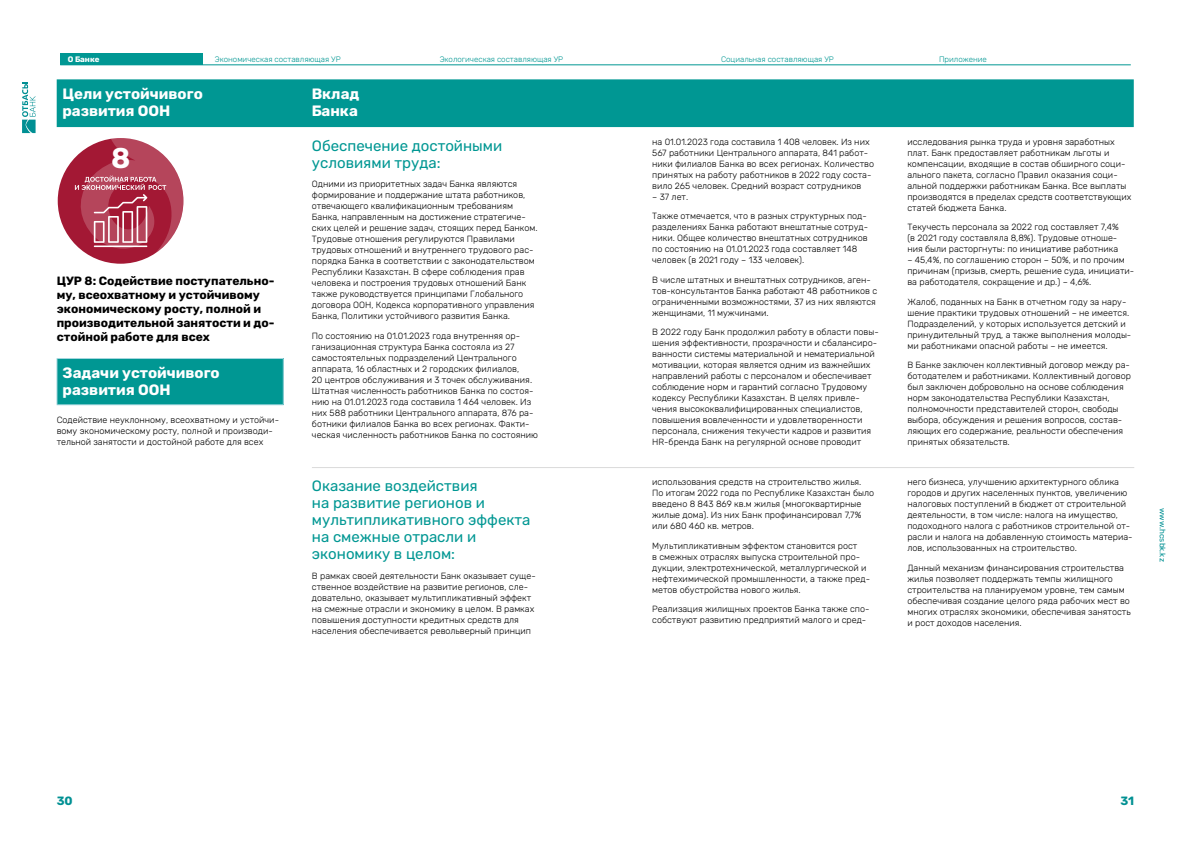
<style>
.page{position:relative;width:1191px;height:842px;background:#fff}
.page>*{position:absolute;margin:0;border:0;box-sizing:border-box;transform-origin:0 0}
.t1{font:700 28.5px "Rubik";color:#fff}
.t2{font:15px/17px "Rubik";color:#009793}
.t3{font:700 15px/17px "Rubik";color:#fff}
.t4{font:700 12px/14px "Rubik";color:#000}
.t5{font:700 12px "Rubik";color:#009093}
.t6{font:700 12px "Rubik";color:#009092}
.t7{font:300 9px/11px "Rubik";color:#000}
.t8{font:8px "Rubik";color:#009093}
.t9{font:300 7.9px "Rubik";color:#009793}
.t10{font:700 7.9px "Rubik";color:#fff}
</style>
<div class="page">
<svg style="left:22px;top:82px;width:14px;height:51px"></svg>
<div style="left:60px;top:53px;width:143px;height:12px;background:#009793"></div>
<hr style="left:60px;top:65px;width:1070px;height:1px;background:#029793">
<div style="left:57px;top:358px;width:226px;height:47px;background:#009793"></div>
<hr style="left:57px;top:358px;width:226px;height:1px;background:#a4d7de">
<hr style="left:57px;top:359px;width:1px;height:45px;background:#a4d7de">
<hr style="left:283px;top:359px;width:1px;height:45px;background:#a4d7de">
<hr style="left:57px;top:404px;width:226px;height:1px;background:#a4d7de">
<svg style="left:58px;top:138px;width:125px;height:126px"></svg>
<hr style="left:312px;top:467px;width:822px;height:1px;background:#dadada">
<div style="left:57px;top:79px;width:1076px;height:48px;background:#009793"></div>
<p class="t10" style="left:68px;top:55px;width:33px">О Банке</p>
<p class="t9" style="left:215px;top:55px;width:127px">Экономическая составляющая УР</p>
<p class="t9" style="left:440px;top:55px;width:125px">Экологическая составляющая УР</p>
<p class="t9" style="left:721px;top:55px;width:114px">Социальная составляющая УР</p>
<p class="t9" style="left:939px;top:55px;width:49px">Приложение</p>
<h2 class="t3" style="left:62px;top:86px;width:142px">Цели устойчивого развития ООН</h2>
<h2 class="t3" style="left:312px;top:86px;width:49px">Вклад<br>Банка</h2>
<h1 class="t1" style="left:111px;top:142px;width:21px">8</h1>
<h3 class="t4" style="left:57px;top:274px;width:219px">ЦУР 8: Содействие поступательно&shy;му, всеохватному и устойчивому экономическому росту, полной и производительной занятости и до&shy;стойной работе для всех</h3>
<h2 class="t3" style="left:63px;top:365px;width:159px">Задачи устойчивого развития ООН</h2>
<p class="t7" style="left:57px;top:415px;width:224px">Содействие неуклонному, всеохватному и устойчи&shy;вому экономическому росту, полной и производи&shy;тельной занятости и достойной работе для всех</p>
<h2 class="t2" style="left:312px;top:137px;width:192px">Обеспечение достойными условиями труда:</h2>
<p class="t7" style="left:312px;top:179px;width:227px">Одними из приоритетных задач Банка являются формирование и поддержание штата работников, отвечающего квалификационным требованиям Банка, направленным на достижение стратегиче&shy;ских целей и решение задач, стоящих перед Банком.<br>Трудовые отношения регулируются Правилами трудовых отношений и внутреннего трудового рас&shy;порядка Банка в соответствии с законодательством Республики Казахстан. В сфере соблюдения прав человека и построения трудовых отношений Банк также руководствуется принципами Глобального договора ООН, Кодекса корпоративного управления Банка, Политики устойчивого развития Банка.</p>
<p class="t7" style="left:312px;top:330px;width:228px">По состоянию на 01.01.2023 года внутренняя ор&shy;ганизационная структура Банка состояла из 27 самостоятельных подразделений Центрального аппарата, 16 областных и 2 городских филиалов,<br>20 центров обслуживания и 3 точек обслуживания.<br>Штатная численность работников Банка по состоя&shy;нию на 01.01.2023 года составила 1 464 человек. Из них 588 работники Центрального аппарата, 876 ра&shy;ботники филиалов Банка во всех регионах. Факти&shy;ческая численность работников Банка по состоянию</p>
<h2 class="t2" style="left:312px;top:478px;width:220px">Оказание воздействия<br>на развитие регионов и мультипликативного эффекта на смежные отрасли и экономику в целом:</h2>
<p class="t7" style="left:312px;top:570px;width:225px">В рамках своей деятельности Банк оказывает суще&shy;ственное воздействие на развитие регионов, сле&shy;довательно, оказывает мультипликативный эффект на смежные отрасли и экономику в целом. В рамках повышения доступности кредитных средств для населения обеспечивается револьверный принцип</p>
<p class="t7" style="left:652px;top:137px;width:223px">на 01.01.2023 года составила 1 408 человек. Из них 567 работники Центрального аппарата, 841 работ&shy;ники филиалов Банка во всех регионах. Количество принятых на работу работников в 2022 году соста&shy;вило 265 человек. Средний возраст сотрудников</p>
<p class="t7" style="left:652px;top:187px;width:216px;line-height:19.5px">– 37 лет.<br>Также отмечается, что в разных структурных под-</p>
<p class="t7" style="left:652px;top:222px;width:217px">разделениях Банка работают внештатные сотруд&shy;ники. Общее количество внештатных сотрудников по состоянию на 01.01.2023 года составляет 148 человек (в 2021 году – 133 человек).</p>
<p class="t7" style="left:652px;top:275px;width:226px">В числе штатных и внештатных сотрудников, аген&shy;тов-консультантов Банка работают 48 работников с ограниченными возможностями, 37 из них являются женщинами, 11 мужчинами.</p>
<p class="t7" style="left:652px;top:327px;width:228px">В 2022 году Банк продолжил работу в области повы&shy;шения эффективности, прозрачности и сбалансиро&shy;ванности системы материальной и нематериальной мотивации, которая является одним из важнейших направлений работы с персоналом и обеспечивает соблюдение норм и гарантий согласно Трудовому кодексу Республики Казахстан. В целях привле&shy;чения высококвалифицированных специалистов, повышения вовлеченности и удовлетворенности персонала, снижения текучести кадров и развития HR-бренда Банк на регулярной основе проводит</p>
<p class="t7" style="left:652px;top:477px;width:223px">использования средств на строительство жилья.<br>По итогам 2022 года по Республике Казахстан было введено 8 843 869 кв.м жилья (многоквартирные жилые дома). Из них Банк профинансировал 7,7% или 680 460 кв. метров.</p>
<p class="t7" style="left:652px;top:540px;width:219px">Мультипликативным эффектом становится рост<br>в смежных отраслях выпуска строительной про&shy;дукции, электротехнической, металлургической и нефтехимической промышленности, а также пред&shy;метов обустройства нового жилья.</p>
<p class="t7" style="left:652px;top:604px;width:219px">Реализация жилищных проектов Банка также спо&shy;собствуют развитию предприятий малого и сред-</p>
<p class="t7" style="left:907px;top:136px;width:225px">исследования рынка труда и уровня заработных плат. Банк предоставляет работникам льготы и компенсации, входящие в состав обширного соци&shy;ального пакета, согласно Правил оказания соци&shy;альной поддержки работникам Банка. Все выплаты производятся в пределах средств соответствующих статей бюджета Банка.</p>
<p class="t7" style="left:907px;top:222px;width:213px">Текучесть персонала за 2022 год составляет 7,4% (в 2021 году составляла 8,8%). Трудовые отноше&shy;ния были расторгнуты: по инициативе работника</p>
<p class="t7" style="left:907px;top:255px;width:228px">– 45,4%, по соглашению сторон – 50%, и по прочим причинам (призыв, смерть, решение суда, инициати&shy;ва работодателя, сокращение и др.) – 4,6%.</p>
<p class="t7" style="left:907px;top:296px;width:225px">Жалоб, поданных на Банк в отчетном году за нару&shy;шение практики трудовых отношений – не имеется.<br>Подразделений, у которых используется детский и принудительный труд, а также выполнения молоды&shy;ми работниками опасной работы – не имеется.</p>
<p class="t7" style="left:907px;top:360px;width:225px">В Банке заключен коллективный договор между ра&shy;ботодателем и работниками. Коллективный договор был заключен добровольно на основе соблюдения норм законодательства Республики Казахстан, полномочности представителей сторон, свободы выбора, обсуждения и решения вопросов, состав&shy;ляющих его содержание, реальности обеспечения принятых обязательств.</p>
<p class="t7" style="left:907px;top:477px;width:227px">него бизнеса, улучшению архитектурного облика городов и других населенных пунктов, увеличению налоговых поступлений в бюджет от строительной деятельности, в том числе: налога на имущество, подоходного налога с работников строительной от&shy;расли и налога на добавленную стоимость материа&shy;лов, использованных на строительство.</p>
<p class="t7" style="left:907px;top:562px;width:225px">Данный механизм финансирования строительства жилья позволяет поддержать темпы жилищного строительства на планируемом уровне, тем самым обеспечивая создание целого ряда рабочих мест во многих отраслях экономики, обеспечивая занятость и рост доходов населения.</p>
<p class="t8" style="left:1167px;top:508px;width:55px;rotate:90deg">www.hcsbk.kz</p>
<h3 class="t5" style="left:57px;top:793px;width:18px">30</h3>
<h3 class="t6" style="left:1120px;top:793px;width:15px">31</h3>
</div>
